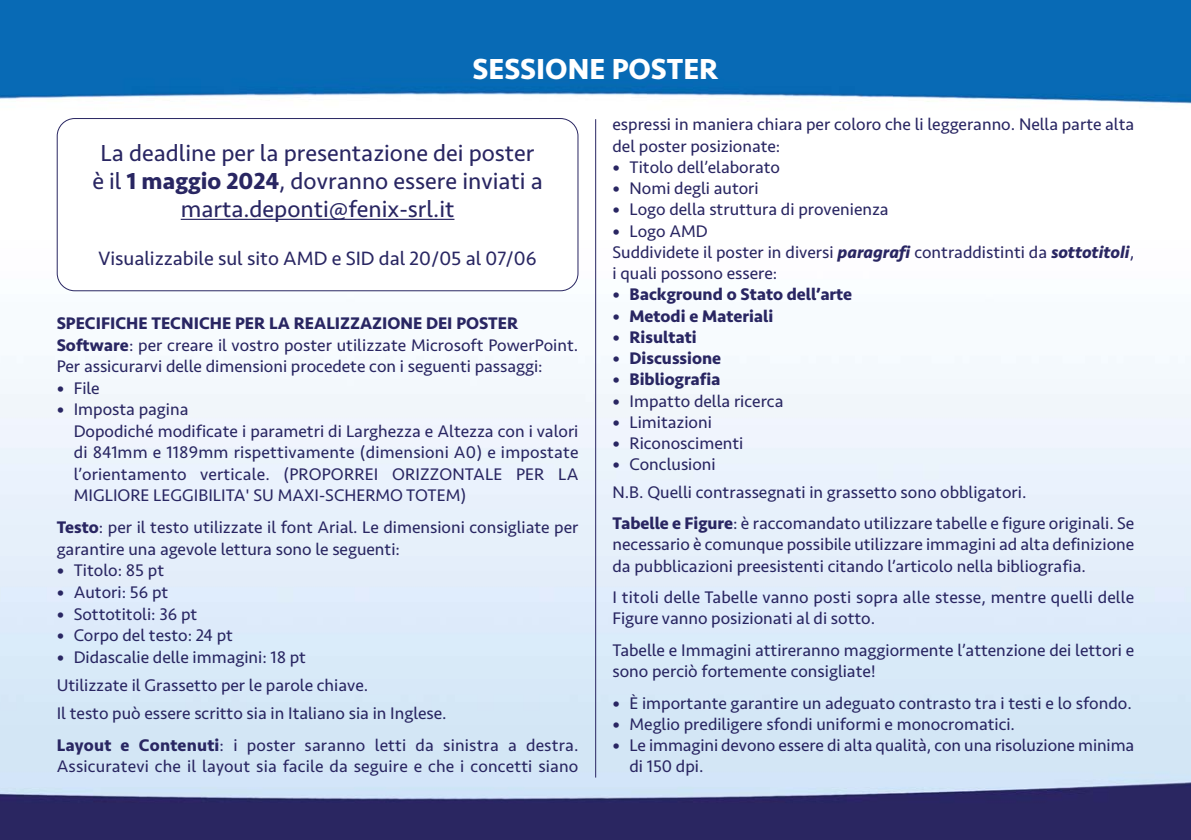
<style>
.page{position:relative;width:1191px;height:840px;background:#fff}
.page>*{position:absolute;margin:0;border:0;box-sizing:border-box;transform-origin:0 0}
.t1{font:700 30px "Seravek";color:#fff}
.t2{font:24px/28px "Seravek";color:#292662;text-align:center}
.t3{font:20px "Seravek";color:#292662}
.t4{font:17.4px/21.6px "Seravek";color:#292662}
.t5{font:700 17.4px "Seravek";color:#292662}
.s1{font-weight:700}
.s2{font-weight:700;font-style:italic}
</style>
<div class="page">
<img style="left:0;top:0;width:1191px;height:839px">
<hr style="left:595px;top:119px;width:1px;height:658px;background:#292662">
<img style="left:58px;top:119px;width:519px;height:171px">
<div style="left:57px;top:118px;width:521px;height:173px;border:2px solid #292662;border-radius:18px"></div>
<hr style="left:181px;top:219px;width:273px;height:1px;background:#292662">
<h1 class="t1" style="left:472px;top:58px;width:247px">SESSIONE POSTER</h1>
<h2 class="t2" style="left:92px;top:141px;width:452px">La deadline per la presentazione dei poster è il <span class="s1">1 maggio 2024</span>, dovranno essere inviati a marta.deponti@fenix-srl.it</h2>
<p class="t3" style="left:98px;top:250px;width:440px">Visualizzabile sul sito AMD e SID dal 20/05 al 07/06</p>
<p class="t4" style="left:57px;top:314px;width:523px"><span class="s1">SPECIFICHE TECNICHE PER LA REALIZZAZIONE DEI POSTER<br>Software</span>: per creare il vostro poster utilizzate Microsoft PowerPoint.<br>Per assicurarvi delle dimensioni procedete con i seguenti passaggi:</p>
<p class="t4" style="left:57px;top:378px;width:45px"><span class="s1">•</span> File</p>
<p class="t4" style="left:74px;top:400px;width:506px;text-indent:-17px"><span class="s1">•</span> Imposta pagina<br>Dopodiché modificate i parametri di Larghezza e Altezza con i valori di 841mm e 1189mm rispettivamente (dimensioni A0) e impostate l’orientamento verticale. (PROPORREI ORIZZONTALE PER LA MIGLIORE LEGGIBILITA' SU MAXI-SCHERMO TOTEM)</p>
<p class="t4" style="left:57px;top:518px;width:523px"><span class="s1">Testo</span>: per il testo utilizzate il font Arial. Le dimensioni consigliate per garantire una agevole lettura sono le seguenti:</p>
<p class="t4" style="left:57px;top:561px;width:109px"><span class="s1">•</span> Titolo: 85 pt</p>
<p class="t4" style="left:57px;top:582px;width:113px"><span class="s1">•</span> Autori: 56 pt</p>
<p class="t4" style="left:57px;top:604px;width:142px"><span class="s1">•</span> Sottotitoli: 36 pt</p>
<p class="t4" style="left:57px;top:625px;width:178px"><span class="s1">•</span> Corpo del testo: 24 pt</p>
<p class="t4" style="left:57px;top:644px;width:391px;line-height:28px"><span class="s1">•</span> Didascalie delle immagini: 18 pt<br>Utilizzate il Grassetto per le parole chiave.<br>Il testo può essere scritto sia in Italiano sia in Inglese.</p>
<p class="t4" style="left:57px;top:735px;width:523px"><span class="s1">Layout e Contenuti</span>: i poster saranno letti da sinistra a destra.<br>Assicuratevi che il layout sia facile da seguire e che i concetti siano</p>
<p class="t4" style="left:612px;top:115px;width:523px">espressi in maniera chiara per coloro che li leggeranno. Nella parte alta del poster posizionate:</p>
<p class="t4" style="left:612px;top:158px;width:169px"><span class="s1">•</span> Titolo dell’elaborato</p>
<p class="t4" style="left:612px;top:179px;width:148px"><span class="s1">•</span> Nomi degli autori</p>
<p class="t4" style="left:612px;top:200px;width:278px"><span class="s1">•</span> Logo della struttura di provenienza</p>
<p class="t4" style="left:612px;top:222px;width:523px"><span class="s1">•</span> Logo AMD<br>Suddividete il poster in diversi <span class="s2">paragrafi</span> contraddistinti da <span class="s2">sottotitoli</span>, i quali possono essere:</p>
<p class="t5" style="left:612px;top:288px;width:241px">• Background o Stato dell’arte</p>
<p class="t5" style="left:612px;top:309px;width:162px">• Metodi e Materiali</p>
<p class="t5" style="left:612px;top:330px;width:86px">• Risultati</p>
<p class="t5" style="left:612px;top:351px;width:110px">• Discussione</p>
<p class="t5" style="left:612px;top:373px;width:110px">• Bibliografia</p>
<p class="t4" style="left:612px;top:391px;width:172px"><span class="s1">•</span> Impatto della ricerca</p>
<p class="t4" style="left:612px;top:412px;width:101px"><span class="s1">•</span> Limitazioni</p>
<p class="t4" style="left:612px;top:433px;width:132px"><span class="s1">•</span> Riconoscimenti</p>
<p class="t4" style="left:612px;top:452px;width:415px;line-height:27.4px"><span class="s1">•</span> Conclusioni<br>N.B. Quelli contrassegnati in grassetto sono obbligatori.</p>
<p class="t4" style="left:612px;top:514px;width:523px;text-align:justify"><span class="s1">Tabelle e Figure</span>: è raccomandato utilizzare tabelle e figure originali. Se necessario è comunque possibile utilizzare immagini ad alta definizione da pubblicazioni preesistenti citando l’articolo nella bibliografia.</p>
<p class="t4" style="left:612px;top:588px;width:523px">I titoli delle Tabelle vanno posti sopra alle stesse, mentre quelli delle<br>Figure vanno posizionati al di sotto.</p>
<p class="t4" style="left:612px;top:640px;width:523px">Tabelle e Immagini attireranno maggiormente l’attenzione dei lettori e sono perciò fortemente consigliate!</p>
<p class="t4" style="left:612px;top:693px;width:521px"><span class="s1">•</span> È importante garantire un adeguato contrasto tra i testi e lo sfondo.</p>
<p class="t4" style="left:612px;top:714px;width:404px"><span class="s1">•</span> Meglio prediligere sfondi uniformi e monocromatici.</p>
<p class="t4" style="left:629px;top:735px;width:506px;text-indent:-17px"><span class="s1">•</span> Le immagini devono essere di alta qualità, con una risoluzione minima di 150 dpi.</p>
</div>
